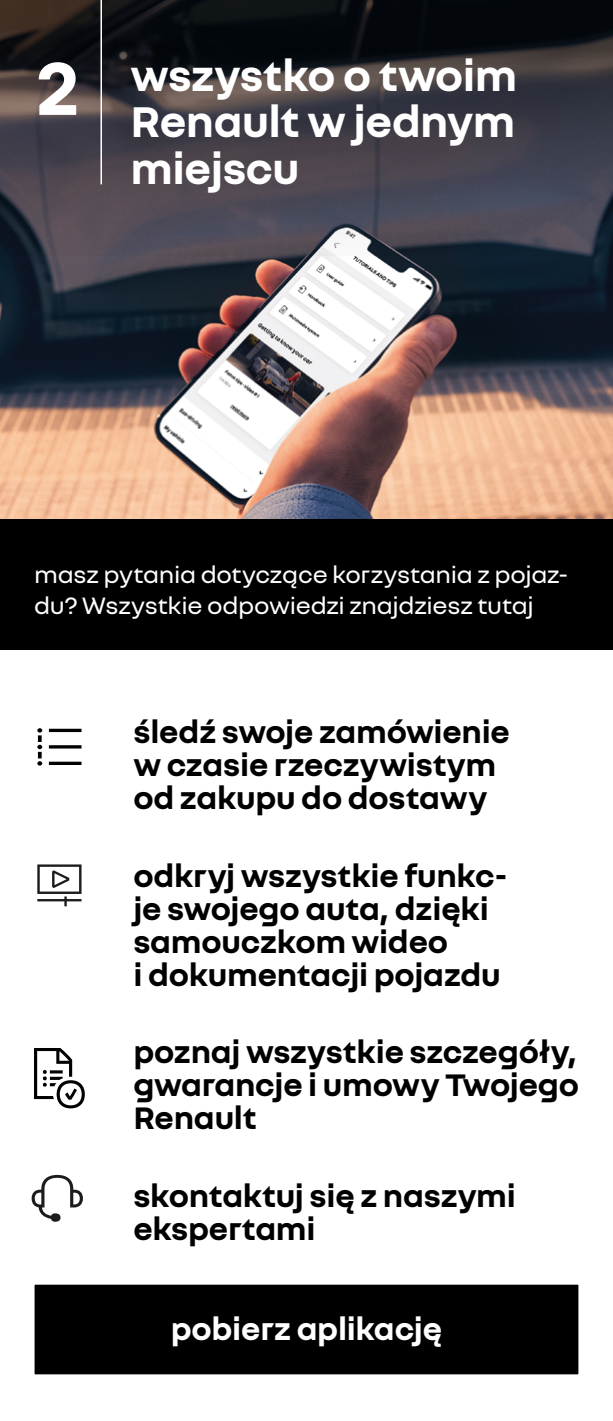
<style>
.page{position:relative;width:613px;height:1421px;background:#fff}
.page>*{position:absolute;margin:0;border:0;box-sizing:border-box;transform-origin:0 0}
.t1{font:700 81px "Nouvel R";color:#fff}
.t2{font:700 46.4px/46.4px "Nouvel R";letter-spacing:-.01em;color:#fff;text-align:justify}
.t3{font:700 33.6px/33px "Nouvel R";letter-spacing:-.005em;color:#000}
.t4{font:700 33.6px "Nouvel R";letter-spacing:-.005em;color:#fff}
.t5{font:25.6px/30.4px "Nouvel R";letter-spacing:-.01em;color:#fff}
</style>
<div class="page">
<img style="left:0;top:255px;width:612px;height:264px">
<svg style="left:0;top:0;width:612px;height:255px;background:#39363e"></svg>
<div style="left:0;top:519px;width:612px;height:130px;background:#000"></div>
<hr style="left:100px;top:0;width:2px;height:184px;background:#fff">
<svg style="left:32px;top:1174px;width:51px;height:47px"></svg>
<svg style="left:37px;top:864px;width:44px;height:42px"></svg>
<div style="left:34px;top:1283px;width:545px;height:92px;background:#000;border:1px solid #fff"></div>
<svg style="left:34px;top:1048px;width:51px;height:60px"></svg>
<svg style="left:37px;top:728px;width:44px;height:37px"></svg>
<h1 class="t1" style="left:35px;top:35px;width:46px">2</h1>
<h2 class="t2" style="left:130px;top:49px;width:388px">wszystko o twoim Renault w jednym miejscu</h2>
<p class="t5" style="left:34px;top:558px;width:535px">masz pytania dotyczące korzystania z pojaz&shy;du? Wszystkie odpowiedzi znajdziesz tutaj</p>
<p class="t3" style="left:133px;top:713px;width:378px">śledź swoje zamówienie w czasie rzeczywistym od zakupu do dostawy</p>
<p class="t3" style="left:133px;top:857px;width:375px">odkryj wszystkie funkc&shy;je swojego auta, dzięki samouczkom wideo<br>i dokumentacji pojazdu</p>
<p class="t3" style="left:133px;top:1033px;width:447px;text-align:justify">poznaj wszystkie szczegóły, gwarancje i umowy Twojego Renault</p>
<p class="t3" style="left:133px;top:1176px;width:384px">skontaktuj się z naszymi ekspertami</p>
<p class="t4" style="left:171px;top:1306px;width:273px">pobierz aplikację</p>
</div>
